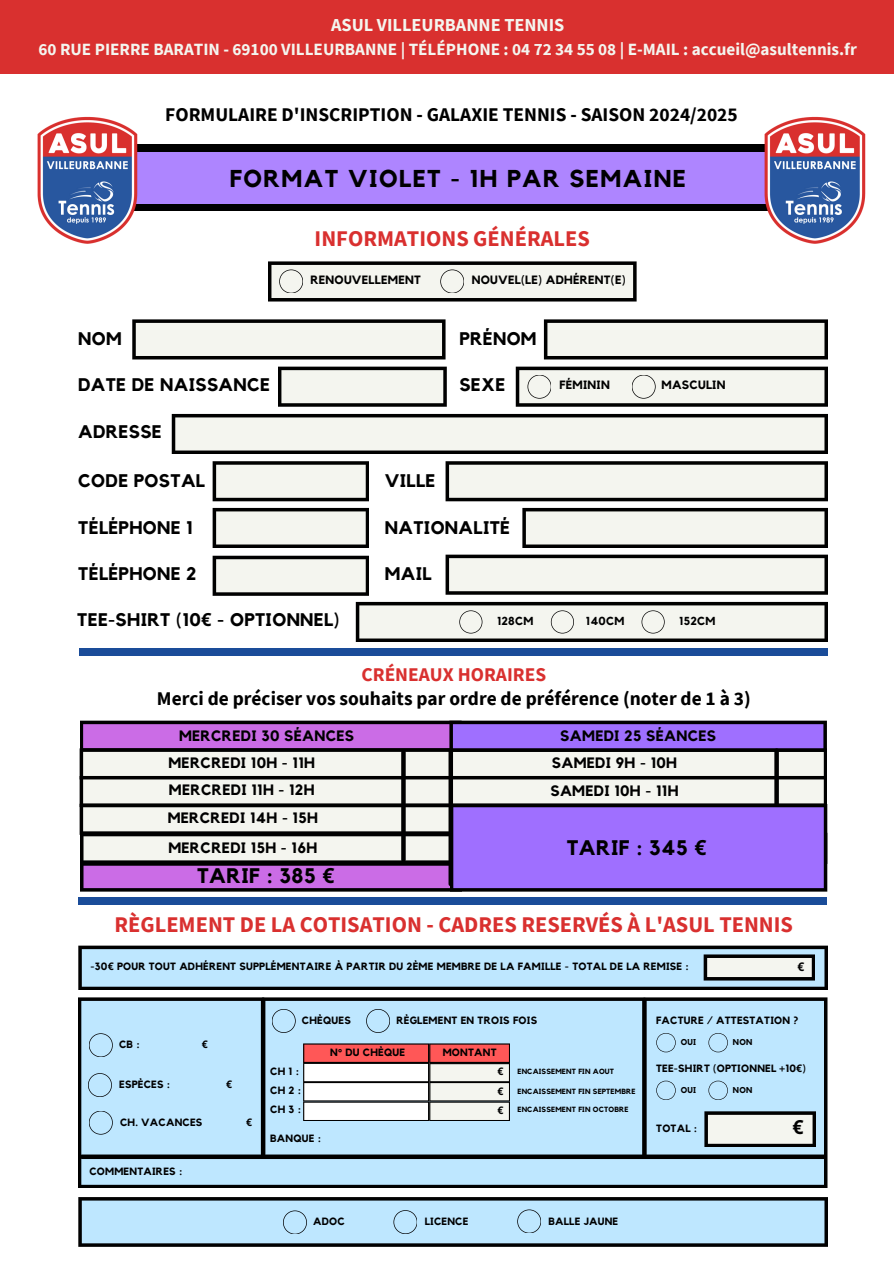
<style>
.page{position:relative;width:894px;height:1264px;background:#fff}
.page>*{position:absolute;margin:0;border:0;box-sizing:border-box;transform-origin:0 0}
.t1{font:700 24.3px "Kollektif";letter-spacing:.06em;color:#000}
.t2{font:700 22.35px "Source Sans Pro";color:#d9302f}
.t3{font:700 21px "Kollektif";letter-spacing:.02em;color:#000}
.t4{font:700 19.5px "Noto Sans";color:#000}
.t5{font:700 19.35px "Source Sans Pro";color:#000}
.t6{font:700 19.35px "Source Sans Pro";color:#d9302f}
.t7{font:700 18.3px "Source Sans Pro";color:#f4f5ef}
.t8{font:700 18.15px "Kollektif";letter-spacing:.02em;color:#000}
.t9{font:700 17.1px "Source Sans Pro";color:#f4f5ef}
.t10{font:700 15px "Kollektif";letter-spacing:.02em;color:#000}
.t11{font:700 12px "Kollektif";letter-spacing:.02em;color:#000}
.t12{font:700 12px "Noto Sans";color:#000}
.t13{font:700 11.55px "Kollektif";letter-spacing:.02em;color:#000}
.t14{font:700 10.5px "Kollektif";letter-spacing:.02em;color:#000}
.t15{font:700 10.5px "Noto Sans";color:#000}
.t16{font:700 8.55px "Kollektif";letter-spacing:.02em;color:#000}
.t17{font:700 7.5px "Kollektif";letter-spacing:.02em;color:#000}
.s1{font-family:"Noto Sans"}
</style>
<div class="page">
<div style="left:0;top:0;width:893px;height:74px;background:#d9302f"></div>
<div style="left:120px;top:148px;width:657px;height:59px;background:#ae85ff"></div>
<div style="left:77px;top:145px;width:748px;height:6px;background:#000"></div>
<div style="left:79px;top:204px;width:748px;height:7px;background:#000"></div>
<div style="left:78px;top:897px;width:748px;height:7px;background:#1a4c99"></div>
<img style="left:37px;top:116px;width:103px;height:128px">
<div style="left:79px;top:649px;width:748px;height:6px;background:#1a4c99"></div>
<img style="left:762px;top:116px;width:104px;height:128px">
<svg style="left:78px;top:1197px;width:749px;height:49px;background:#a4c7dc"></svg>
<svg style="left:268px;top:261px;width:368px;height:40px"></svg>
<svg style="left:278px;top:366px;width:168px;height:41px"></svg>
<svg style="left:515px;top:366px;width:312px;height:41px"></svg>
<svg style="left:132px;top:319px;width:313px;height:40px"></svg>
<svg style="left:543px;top:319px;width:284px;height:40px"></svg>
<svg style="left:172px;top:414px;width:655px;height:40px"></svg>
<svg style="left:212px;top:461px;width:157px;height:40px"></svg>
<svg style="left:445px;top:461px;width:382px;height:40px"></svg>
<svg style="left:212px;top:508px;width:157px;height:40px"></svg>
<svg style="left:522px;top:508px;width:305px;height:40px"></svg>
<svg style="left:212px;top:555px;width:157px;height:41px"></svg>
<svg style="left:445px;top:554px;width:382px;height:40px"></svg>
<svg style="left:78px;top:997px;width:749px;height:191px;background:#b2d8ef"></svg>
<svg style="left:89px;top:1033px;width:24px;height:24px"></svg>
<svg style="left:88px;top:1073px;width:24px;height:24px"></svg>
<svg style="left:89px;top:1110px;width:24px;height:24px"></svg>
<hr style="left:261px;top:999px;width:4px;height:155px;background:#000">
<svg style="left:642px;top:999px;width:4px;height:155px"></svg>
<svg style="left:272px;top:1008px;width:23px;height:24px"></svg>
<svg style="left:366px;top:1008px;width:24px;height:24px"></svg>
<svg style="left:303px;top:1043px;width:207px;height:78px"></svg>
<svg style="left:82px;top:1154px;width:742px;height:4px;background:#181e21"></svg>
<svg style="left:704px;top:1111px;width:111px;height:36px"></svg>
<svg style="left:656px;top:1032px;width:19px;height:20px"></svg>
<svg style="left:708px;top:1032px;width:19px;height:20px"></svg>
<svg style="left:656px;top:1080px;width:19px;height:20px"></svg>
<svg style="left:708px;top:1080px;width:19px;height:20px"></svg>
<svg style="left:356px;top:602px;width:471px;height:40px"></svg>
<svg style="left:80px;top:720px;width:747px;height:171px"></svg>
<svg style="left:401px;top:752px;width:4px;height:108px"></svg>
<svg style="left:78px;top:945px;width:749px;height:45px;background:#9fbdce"></svg>
<h2 class="t7" style="left:331px;top:13px;width:235px">ASUL VILLEURBANNE TENNIS</h2>
<p class="t9" style="left:39px;top:39px;width:819px">60 RUE PIERRE BARATIN - 69100 VILLEURBANNE | TÉLÉPHONE : 04 72 34 55 08 | E-MAIL : accueil@asultennis.fr</p>
<p class="t5" style="left:165px;top:102px;width:573px">FORMULAIRE D'INSCRIPTION - GALAXIE TENNIS - SAISON 2024/2025</p>
<p class="t1" style="left:230px;top:167px;width:457px">FORMAT VIOLET - 1H PAR SEMAINE</p>
<h4 class="t2" style="left:314px;top:224px;width:277px">INFORMATIONS GÉNÉRALES</h4>
<h4 class="t11" style="left:310px;top:274px;width:112px">RENOUVELLEMENT</h4>
<h4 class="t11" style="left:471px;top:274px;width:155px">NOUVEL(LE) ADHÉRENT(E)</h4>
<p class="t8" style="left:78px;top:330px;width:45px">NOM</p>
<p class="t8" style="left:459px;top:330px;width:79px">PRÉNOM</p>
<h4 class="t8" style="left:78px;top:376px;width:193px">DATE DE NAISSANCE</h4>
<h4 class="t8" style="left:459px;top:376px;width:47px">SEXE</h4>
<h4 class="t11" style="left:559px;top:379px;width:52px">FÉMININ</h4>
<h4 class="t11" style="left:661px;top:379px;width:65px">MASCULIN</h4>
<p class="t8" style="left:78px;top:424px;width:85px">ADRESSE</p>
<p class="t8" style="left:78px;top:472px;width:128px">CODE POSTAL</p>
<h2 class="t8" style="left:384px;top:472px;width:52px">VILLE</h2>
<h3 class="t8" style="left:78px;top:519px;width:116px">TÉLÉPHONE 1</h3>
<h6 class="t8" style="left:384px;top:519px;width:127px">NATIONALITÉ</h6>
<h6 class="t8" style="left:78px;top:565px;width:120px">TÉLÉPHONE 2</h6>
<h6 class="t8" style="left:384px;top:565px;width:48px">MAIL</h6>
<p class="t8" style="left:77px;top:611px;width:263px">TEE-SHIRT (10<span class="s1">€</span> - OPTIONNEL)</p>
<p class="t13" style="left:497px;top:615px;width:38px">128CM</p>
<p class="t13" style="left:586px;top:615px;width:40px">140CM</p>
<p class="t13" style="left:679px;top:615px;width:38px">152CM</p>
<p class="t6" style="left:361px;top:661px;width:186px">CRÉNEAUX HORAIRES</p>
<h1 class="t5" style="left:157px;top:686px;width:595px">Merci de préciser vos souhaits par ordre de préférence (noter de 1 à 3)</h1>
<p class="t10" style="left:179px;top:728px;width:176px">MERCREDI 30 SÉANCES</p>
<h1 class="t10" style="left:560px;top:728px;width:157px">SAMEDI 25 SÉANCES</h1>
<p class="t10" style="left:551px;top:756px;width:127px">SAMEDI 9H - 10H</p>
<p class="t10" style="left:550px;top:783px;width:129px">SAMEDI 10H - 11H</p>
<h4 class="t10" style="left:168px;top:756px;width:148px">MERCREDI 10H - 11H</h4>
<h4 class="t10" style="left:169px;top:783px;width:147px">MERCREDI 11H - 12H</h4>
<p class="t10" style="left:168px;top:811px;width:152px">MERCREDI 14H - 15H</p>
<p class="t10" style="left:168px;top:840px;width:150px">MERCREDI 15H - 16H</p>
<h4 class="t3" style="left:197px;top:866px;width:139px">TARIF : 385 <span class="s1">€</span></h4>
<p class="t3" style="left:566px;top:837px;width:141px">TARIF : 345 <span class="s1">€</span></p>
<h4 class="t3" style="left:569px;top:851px;width:140px">TARIF : 330 <span class="s1">€</span></h4>
<p class="t2" style="left:114px;top:909px;width:680px">RÈGLEMENT DE LA COTISATION - CADRES RESERVÉS À L'ASUL TENNIS</p>
<p class="t14" style="left:91px;top:961px;width:599px">-30<span class="s1">€</span> POUR TOUT ADHÉRENT SUPPLÉMENTAIRE À PARTIR DU 2ÈME MEMBRE DE LA FAMILLE - TOTAL DE LA REMISE :</p>
<p class="t12" style="left:797px;top:957px;width:8px">€</p>
<h2 class="t14" style="left:119px;top:1039px;width:22px">CB :</h2>
<h2 class="t15" style="left:202px;top:1036px;width:8px">€</h2>
<h6 class="t14" style="left:119px;top:1079px;width:53px">ESPÈCES :</h6>
<h6 class="t15" style="left:226px;top:1076px;width:8px">€</h6>
<h6 class="t14" style="left:120px;top:1117px;width:84px">CH. VACANCES</h6>
<h6 class="t15" style="left:246px;top:1114px;width:8px">€</h6>
<p class="t14" style="left:89px;top:1166px;width:94px">COMMENTAIRES :</p>
<h6 class="t14" style="left:302px;top:1015px;width:50px">CHÈQUES</h6>
<h2 class="t14" style="left:396px;top:1015px;width:142px">RÈGLEMENT EN TROIS FOIS</h2>
<h6 class="t14" style="left:270px;top:1066px;width:30px">CH1:</h6>
<h6 class="t14" style="left:270px;top:1085px;width:32px">CH2:</h6>
<h2 class="t14" style="left:270px;top:1104px;width:32px">CH3:</h2>
<p class="t14" style="left:270px;top:1133px;width:52px">BANQUE :</p>
<p class="t14" style="left:330px;top:1047px;width:76px">N° DU CHÈQUE</p>
<p class="t14" style="left:442px;top:1047px;width:55px">MONTANT</p>
<p class="t15" style="left:497px;top:1063px;width:8px">€</p>
<p class="t15" style="left:497px;top:1083px;width:8px">€</p>
<p class="t15" style="left:497px;top:1102px;width:8px">€</p>
<p class="t17" style="left:517px;top:1068px;width:98px">ENCAISSEMENT FIN AOUT</p>
<h1 class="t17" style="left:517px;top:1087px;width:119px">ENCAISSEMENT FIN SEPTEMBRE</h1>
<p class="t17" style="left:517px;top:1105px;width:112px">ENCAISSEMENT FIN OCTOBRE</p>
<p class="t14" style="left:313px;top:1216px;width:33px">ADOC</p>
<h4 class="t14" style="left:424px;top:1216px;width:45px">LICENCE</h4>
<h4 class="t14" style="left:548px;top:1216px;width:71px">BALLE JAUNE</h4>
<p class="t14" style="left:656px;top:1015px;width:144px">FACTURE / ATTESTATION ?</p>
<p class="t16" style="left:732px;top:1037px;width:21px">NON</p>
<p class="t16" style="left:680px;top:1037px;width:17px">OUI</p>
<p class="t14" style="left:656px;top:1063px;width:151px">TEE-SHIRT (OPTIONNEL +10<span class="s1">€</span>)</p>
<p class="t16" style="left:732px;top:1085px;width:21px">NON</p>
<p class="t16" style="left:680px;top:1085px;width:17px">OUI</p>
<p class="t14" style="left:656px;top:1123px;width:42px">TOTAL :</p>
<p class="t4" style="left:792px;top:1112px;width:13px">€</p>
</div>
